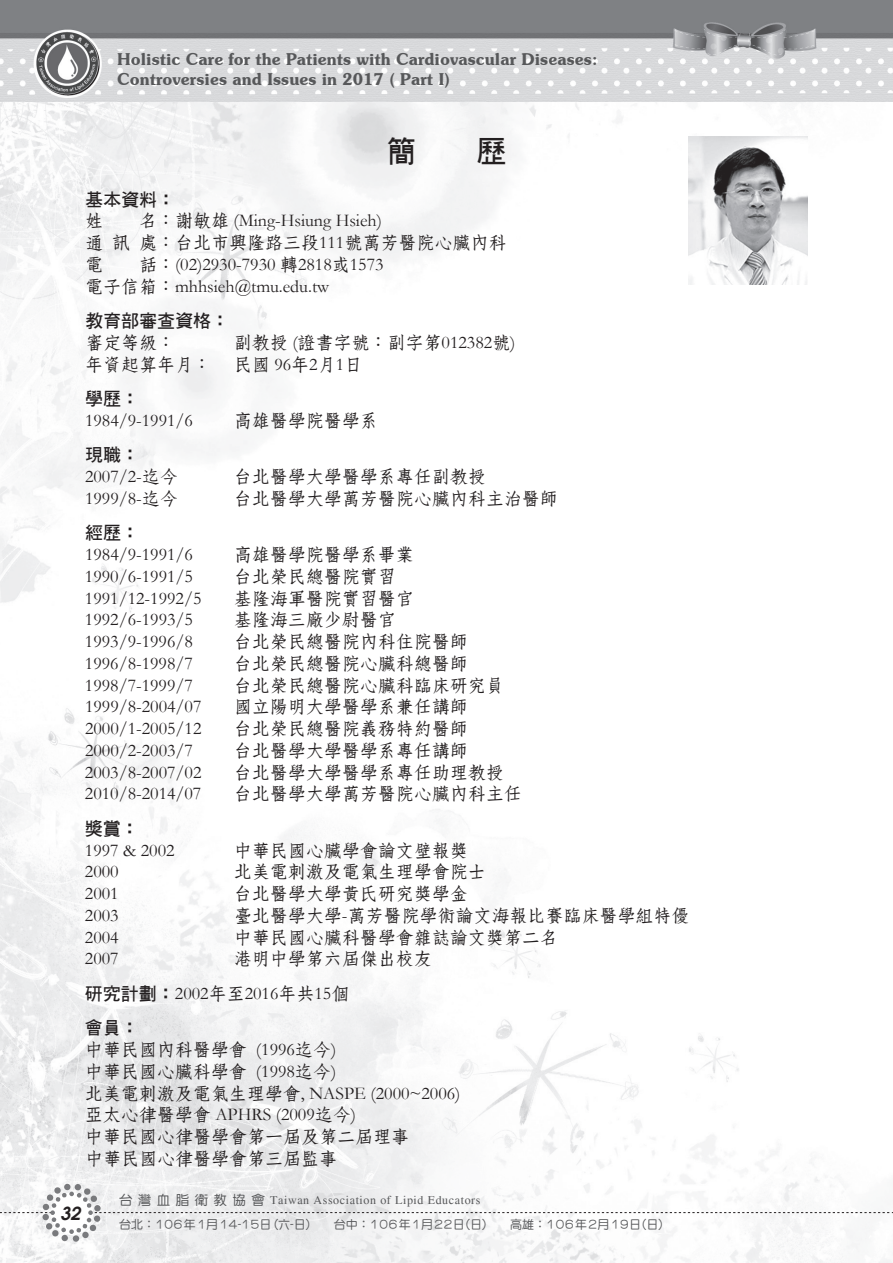
<style>
.page{position:relative;width:893px;height:1263px;background:#fff}
.page>*{position:absolute;margin:0;border:0;box-sizing:border-box;transform-origin:0 0}
.t1{font:30px "DF Hei Bd HKP BF";color:#231f20}
.t2{font:18px/21.8px "DF Fang Song W6 HK BF";color:#231f20}
.t3{font:18px/21.8px "Garamond";color:#231f20}
.t4{font:18px "DF Hei Bd HKP BF";color:#231f20}
.t5{font:italic 600 18px "Avant Garde";color:#231f20}
.t6{font:600 16.5px/19.8px "Souvenir IT Cby BT";color:#57585a}
.t7{font:12px "DF Yuan Md HKP BF";color:#57585a}
.t8{font:12px "Times";letter-spacing:.05em;color:#57585a}
.s1{font-family:"DF Fang Song W6 HK BF"}
.s2{font-family:"Garamond"}
.s3{font-family:"DF Hei Bd HKP BF"}
.s4{font-family:"DF Yuan Md HKP BF";font-size:13.5px}
</style>
<div class="page">
<img style="left:0;top:102px;width:892px;height:1161px">
<img style="left:0;top:0;width:893px;height:102px">
<div style="left:64px;top:1184px;width:7px;height:6px;background:#7a7a7d;border-radius:50%"></div>
<div style="left:73px;top:1235px;width:6px;height:7px;background:#797a7d;border-radius:50%"></div>
<div style="left:61px;top:1235px;width:7px;height:6px;background:#797a7d;border-radius:50%"></div>
<svg style="left:74px;top:1184px;width:7px;height:7px"></svg>
<svg style="left:0;top:1187px;width:893px;height:51px"></svg>
<img style="left:689px;top:136px;width:119px;height:149px">
<p class="t6" style="left:117px;top:49px;width:482px">Holistic Care for the Patients with Cardiovascular Diseases:<br>Controversies and Issues in 2017 ( Part I)</p>
<h1 class="t1" style="left:386px;top:136px;width:121px">簡　　歷</h1>
<p class="t4" style="left:85px;top:190px;width:91px">基本資料：</p>
<p class="t2" style="left:85px;top:210px;width:19px">姓</p>
<p class="t3" style="left:139px;top:209px;width:244px"><span class="s1">名：謝敏雄</span> (Ming-Hsiung Hsieh)</p>
<p class="t2" style="left:85px;top:232px;width:423px">通訊處：台北市興隆路三段<span class="s2">111</span>號萬芳醫院心臟內科電</p>
<p class="t3" style="left:85px;top:253px;width:300px;text-indent:54px"><span class="s1">話：</span>(02)2930-7930 <span class="s1">轉</span>2818<span class="s1">或</span>1573<span class="s1">電子信箱：</span>mhhsieh@tmu.edu.tw</p>
<p class="t4" style="left:85px;top:312px;width:145px">教育部審查資格：</p>
<p class="t2" style="left:85px;top:331px;width:91px">審定等級：</p>
<p class="t2" style="left:234px;top:331px;width:283px">副教授 <span class="s2">(</span>證書字號：副字第<span class="s2">012382</span>號<span class="s2">)</span></p>
<p class="t2" style="left:85px;top:353px;width:127px">年資起算年月：</p>
<p class="t2" style="left:234px;top:353px;width:130px">民國 <span class="s2">96</span>年<span class="s2">2</span>月<span class="s2">1</span>日</p>
<p class="t4" style="left:85px;top:390px;width:55px">學歷：</p>
<p class="t3" style="left:85px;top:409px;width:110px">1984/9-1991/6</p>
<p class="t2" style="left:234px;top:409px;width:145px">高雄醫學院醫學系</p>
<p class="t4" style="left:85px;top:446px;width:55px">現職：</p>
<p class="t3" style="left:85px;top:465px;width:94px">2007/2-<span class="s1">迄今</span></p>
<p class="t2" style="left:234px;top:466px;width:253px">台北醫學大學醫學系專任副教授</p>
<p class="t3" style="left:85px;top:487px;width:94px">1999/8-<span class="s1">迄今</span></p>
<p class="t2" style="left:234px;top:487px;width:325px">台北醫學大學萬芳醫院心臟內科主治醫師</p>
<p class="t4" style="left:85px;top:524px;width:55px">經歷：</p>
<p class="t3" style="left:85px;top:543px;width:110px">1984/9-1991/6</p>
<p class="t2" style="left:234px;top:544px;width:181px">高雄醫學院醫學系畢業</p>
<p class="t3" style="left:85px;top:565px;width:110px">1990/6-1991/5</p>
<p class="t2" style="left:234px;top:565px;width:163px">台北榮民總醫院實習</p>
<p class="t3" style="left:85px;top:586px;width:118px">1991/12-1992/5</p>
<p class="t2" style="left:234px;top:587px;width:181px">基隆海軍醫院實習醫官</p>
<p class="t3" style="left:85px;top:608px;width:110px">1992/6-1993/5</p>
<p class="t2" style="left:234px;top:609px;width:163px">基隆海三廠少尉醫官</p>
<p class="t3" style="left:85px;top:630px;width:110px">1993/9-1996/8</p>
<p class="t2" style="left:234px;top:631px;width:235px">台北榮民總醫院內科住院醫師</p>
<p class="t3" style="left:85px;top:652px;width:110px">1996/8-1998/7</p>
<p class="t2" style="left:234px;top:652px;width:235px">台北榮民總醫院心臟科總醫師</p>
<p class="t3" style="left:85px;top:673px;width:110px">1998/7-1999/7</p>
<p class="t2" style="left:234px;top:674px;width:272px">台北榮民總醫院心臟科臨床研究員</p>
<p class="t3" style="left:85px;top:695px;width:118px">1999/8-2004/07</p>
<p class="t2" style="left:234px;top:696px;width:235px">國立陽明大學醫學系兼任講師</p>
<p class="t3" style="left:85px;top:717px;width:118px">2000/1-2005/12</p>
<p class="t2" style="left:234px;top:718px;width:236px">台北榮民總醫院義務特約醫師</p>
<p class="t3" style="left:85px;top:739px;width:110px">2000/2-2003/7</p>
<p class="t2" style="left:234px;top:739px;width:235px">台北醫學大學醫學系專任講師</p>
<p class="t3" style="left:85px;top:760px;width:118px">2003/8-2007/02</p>
<p class="t2" style="left:234px;top:761px;width:272px">台北醫學大學醫學系專任助理教授</p>
<p class="t3" style="left:85px;top:782px;width:118px">2010/8-2014/07</p>
<p class="t2" style="left:234px;top:783px;width:289px">台北醫學大學萬芳醫院心臟內科主任</p>
<p class="t4" style="left:85px;top:819px;width:55px">獎賞：</p>
<p class="t3" style="left:85px;top:838px;width:91px">1997 &amp; 2002</p>
<p class="t2" style="left:234px;top:839px;width:235px">中華民國心臟學會論文壁報獎</p>
<p class="t3" style="left:85px;top:860px;width:35px">2000</p>
<p class="t2" style="left:234px;top:861px;width:253px">北美電刺激及電氣生理學會院士</p>
<p class="t3" style="left:85px;top:882px;width:35px">2001</p>
<p class="t2" style="left:234px;top:883px;width:235px">台北醫學大學黃氏研究獎學金</p>
<p class="t3" style="left:85px;top:904px;width:35px">2003</p>
<p class="t2" style="left:234px;top:904px;width:457px">臺北醫學大學<span class="s2">-</span>萬芳醫院學術論文海報比賽臨床醫學組特優</p>
<p class="t3" style="left:85px;top:925px;width:35px">2004</p>
<p class="t2" style="left:234px;top:926px;width:325px">中華民國心臟科醫學會雜誌論文獎第二名</p>
<p class="t3" style="left:85px;top:947px;width:35px">2007</p>
<p class="t2" style="left:234px;top:948px;width:199px">港明中學第六屆傑出校友</p>
<p class="t3" style="left:85px;top:982px;width:266px"><span class="s3">研究計劃：</span>2002<span class="s1">年至</span>2016<span class="s1">年共</span>15<span class="s1">個</span></p>
<p class="t4" style="left:85px;top:1019px;width:55px">會員：</p>
<p class="t2" style="left:85px;top:1039px;width:253px">中華民國內科醫學會 <span class="s2">(1996</span>迄今<span class="s2">)</span>中華民國心臟科學會 <span class="s2">(1998</span>迄今<span class="s2">)</span></p>
<p class="t3" style="left:85px;top:1081px;width:377px"><span class="s1">北美電刺激及電氣生理學會</span>, NASPE (2000~2006)<span class="s1">亞太心律醫學會</span> APHRS (2009<span class="s1">迄今</span>)</p>
<p class="t2" style="left:85px;top:1126px;width:326px">中華民國心律醫學會第一屆及第二屆理事中華民國心律醫學會第三屆監事</p>
<p class="t5" style="left:60px;top:1201px;width:22px">32</p>
<p class="t8" style="left:119px;top:1193px;width:363px"><span class="s4">台灣血脂衛教協會</span> Taiwan Association of Lipid Educators</p>
<p class="t7" style="left:119px;top:1218px;width:569px">台北：106年1月14-15日 (六-日)　　台中：106年1月22日(日)　　高雄：106年2月19日(日)　　</p>
</div>
